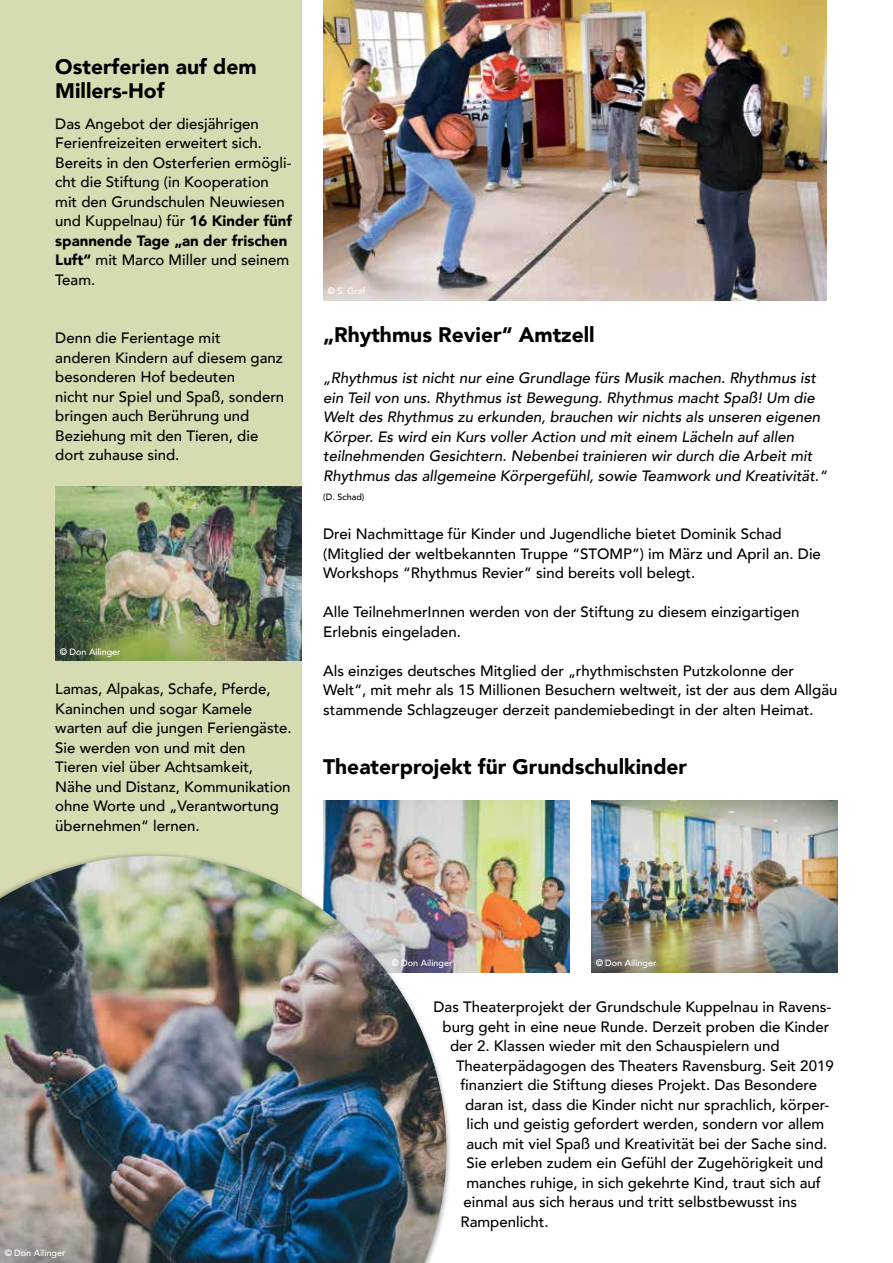
<style>
.page{position:relative;width:893px;height:1263px;background:#fff}
.page>*{position:absolute;margin:0;border:0;box-sizing:border-box;transform-origin:0 0}
.t1{font:900 21px/24px "Avenir";color:#000}
.t2{font:500 15px/19.5px "Avenir";color:#000}
.t3{font:italic 500 15px/19.5px "Avenir";color:#000}
.t4{font:500 9px "Avenir";color:#fff}
.t5{font:500 9px "Avenir";color:#000}
.s1{font-weight:900}
.s2{font-family:"Avant Garde";font-weight:600}
</style>
<div class="page">
<div style="left:0;top:0;width:302px;height:1208px;background:#d6dbb1"></div>
<img style="left:55px;top:486px;width:247px;height:174px">
<img style="left:323px;top:0;width:503px;height:300px">
<img style="left:323px;top:801px;width:247px;height:171px">
<img style="left:591px;top:801px;width:247px;height:171px">
<div style="left:0;top:851px;width:452px;height:412px;background:#000;opacity:.8"></div>
<img style="left:0;top:856px;width:446px;height:407px">
<h1 class="t1" style="left:55px;top:55px;width:203px">Osterferien auf dem<br>Millers-Hof</h1>
<p class="t2" style="left:55px;top:113px;width:238px">Das Angebot der diesjährigen<br>Ferienfreizeiten erweitert sich.<br>Bereits in den Osterferien ermögli&shy;cht die Stiftung (in Kooperation mit den Grundschulen Neuwiesen und Kuppelnau) für <span class="s1">16 Kinder fünf spannende Tage „an der frischen<br>Luft“</span> mit Marco Miller und seinem<br>Team.</p>
<p class="t2" style="left:55px;top:327px;width:230px">Denn die Ferientage mit<br>anderen Kindern auf diesem ganz besonderen Hof bedeuten<br>nicht nur Spiel und Spaß, sondern bringen auch Berührung und<br>Beziehung mit den Tieren, die dort zuhause sind.</p>
<p class="t4" style="left:60px;top:644px;width:62px"><span class="s2">©</span> Don Ailinger</p>
<p class="t2" style="left:55px;top:678px;width:238px">Lamas, Alpakas, Schafe, Pferde,<br>Kaninchen und sogar Kamele warten auf die jungen Feriengäste.<br>Sie werden von und mit den<br>Tieren viel über Achtsamkeit,<br>Nähe und Distanz, Kommunikation ohne Worte und „Verantwortung übernehmen“ lernen.</p>
<p class="t4" style="left:328px;top:283px;width:39px"><span class="s2">©</span> S. Graf</p>
<h1 class="t1" style="left:323px;top:322px;width:273px">„Rhythmus Revier“ Amtzell</h1>
<p class="t3" style="left:323px;top:369px;width:505px">„Rhythmus ist nicht nur eine Grundlage fürs Musik machen. Rhythmus ist ein Teil von uns. Rhythmus ist Bewegung. Rhythmus macht Spaß! Um die Welt des Rhythmus zu erkunden, brauchen wir nichts als unseren eigenen Körper. Es wird ein Kurs voller Action und mit einem Lächeln auf allen teilnehmenden Gesichtern. Nebenbei trainieren wir durch die Arbeit mit Rhythmus das allgemeine Körpergefühl, sowie Teamwork und Kreativität.“</p>
<p class="t5" style="left:323px;top:489px;width:43px">(D. Schad)</p>
<p class="t2" style="left:323px;top:523px;width:499px">Drei Nachmittage für Kinder und Jugendliche bietet Dominik Schad (Mitglied der weltbekannten Truppe “STOMP”) im März und April an. Die<br>Workshops “Rhythmus Revier” sind bereits voll belegt.</p>
<p class="t2" style="left:323px;top:601px;width:478px">Alle TeilnehmerInnen werden von der Stiftung zu diesem einzigartigen<br>Erlebnis eingeladen.</p>
<p class="t2" style="left:323px;top:660px;width:516px">Als einziges deutsches Mitglied der „rhythmischsten Putzkolonne der<br>Welt“, mit mehr als 15 Millionen Besuchern weltweit, ist der aus dem Allgäu stammende Schlagzeuger derzeit pandemiebedingt in der alten Heimat.</p>
<h1 class="t1" style="left:323px;top:754px;width:365px">Theaterprojekt für Grundschulkinder</h1>
<p class="t4" style="left:5px;top:1245px;width:62px"><span class="s2">©</span> Don Ailinger</p>
<p class="t4" style="left:392px;top:955px;width:62px"><span class="s2">©</span> Don Ailinger</p>
<p class="t4" style="left:596px;top:955px;width:62px"><span class="s2">©</span> Don Ailinger</p>
<p class="t2" style="left:433px;top:996px;width:399px">Das Theaterprojekt der Grundschule Kuppelnau in Ravens-</p>
<p class="t2" style="left:442px;top:1016px;width:388px">burg geht in eine neue Runde. Derzeit proben die Kinder</p>
<p class="t2" style="left:450px;top:1035px;width:331px">der 2. Klassen wieder mit den Schauspielern und</p>
<p class="t2" style="left:456px;top:1055px;width:379px">Theaterpädagogen des Theaters Ravensburg. Seit 2019</p>
<p class="t2" style="left:460px;top:1074px;width:358px">finanziert die Stiftung dieses Projekt. Das Besondere</p>
<p class="t2" style="left:465px;top:1094px;width:366px">daran ist, dass die Kinder nicht nur sprachlich, körper-</p>
<p class="t2" style="left:466px;top:1113px;width:359px">lich und geistig gefordert werden, sondern vor allem</p>
<p class="t2" style="left:466px;top:1133px;width:362px">auch mit viel Spaß und Kreativität bei der Sache sind.</p>
<p class="t2" style="left:466px;top:1152px;width:358px">Sie erleben zudem ein Gefühl der Zugehörigkeit und</p>
<p class="t2" style="left:466px;top:1172px;width:356px">manches ruhige, in sich gekehrte Kind, traut sich auf</p>
<p class="t2" style="left:463px;top:1191px;width:335px">einmal aus sich heraus und tritt selbstbewusst ins</p>
<p class="t2" style="left:460px;top:1211px;width:90px">Rampenlicht.</p>
</div>
